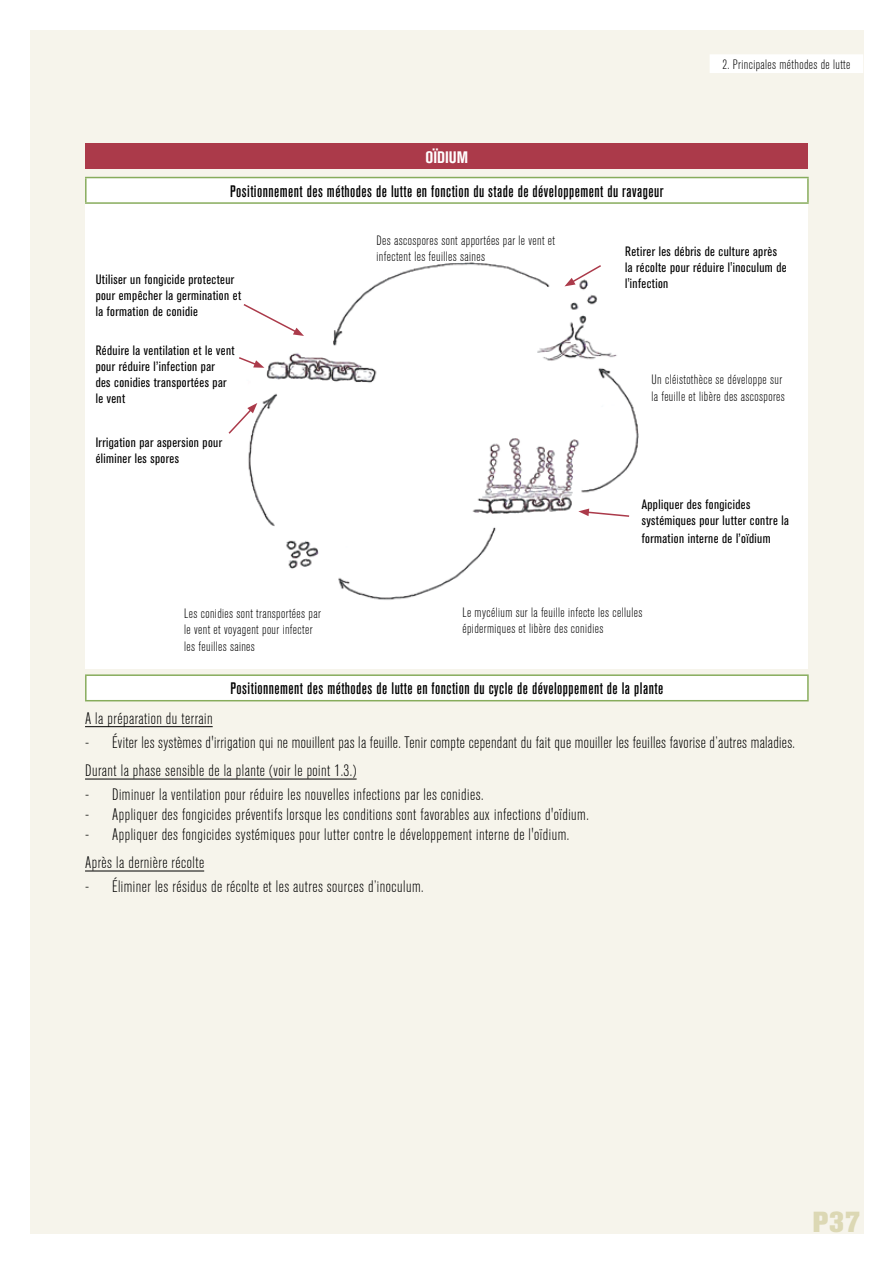
<style>
.page{position:relative;width:893px;height:1263px;background:#fff}
.page>*{position:absolute;margin:0;border:0;box-sizing:border-box;transform-origin:0 0}
.t1{font:800 28.8px "Akzidenz Grotesk BQ";color:#dcd8b4}
.t2{font:300 condensed 16.5px/28.3px "Akzidenz Grotesk BQ";letter-spacing:.03em;color:#000}
.t3{font:500 condensed 16.5px "Akzidenz Grotesk BQ";letter-spacing:.03em;color:#000}
.t4{font:16.5px "Akzidenz Grotesk BQ Bd Cnd Alt";color:#fff}
.t5{font:condensed 13.5px/16.2px "Akzidenz Grotesk BQ";letter-spacing:.03em;color:#000}
.t6{font:300 condensed 13.5px/16.2px "Akzidenz Grotesk BQ";letter-spacing:.03em;color:#000}
</style>
<div class="page">
<div style="left:30px;top:30px;width:833px;height:1203px;background:#f6f4eb"></div>
<div style="left:710px;top:54px;width:153px;height:19px;background:#fff"></div>
<div style="left:85px;top:193px;width:723px;height:476px;background:#fff"></div>
<hr style="left:85px;top:726px;width:128px;height:1px;background:#000">
<hr style="left:85px;top:779px;width:272px;height:1px;background:#000">
<hr style="left:85px;top:871px;width:119px;height:1px;background:#000">
<div style="left:86px;top:144px;width:722px;height:25px;background:#ab3a4a"></div>
<div style="left:86px;top:178px;width:722px;height:25px;background:#fff"></div>
<hr style="left:85px;top:178px;width:2px;height:24px;background:#87ac5c">
<hr style="left:85px;top:177px;width:724px;height:1px;background:#87ac5c">
<hr style="left:807px;top:178px;width:2px;height:24px;background:#87ac5c">
<hr style="left:85px;top:202px;width:724px;height:2px;background:#87ac5c">
<img style="left:200px;top:262px;width:439px;height:356px">
<div style="left:86px;top:675px;width:722px;height:26px;background:#fff"></div>
<hr style="left:85px;top:676px;width:2px;height:24px;background:#87ac5c">
<hr style="left:85px;top:674px;width:724px;height:2px;background:#87ac5c">
<hr style="left:807px;top:676px;width:2px;height:24px;background:#87ac5c">
<hr style="left:85px;top:700px;width:724px;height:1px;background:#87ac5c">
<svg style="left:227px;top:403px;width:30px;height:32px"></svg>
<svg style="left:242px;top:303px;width:62px;height:33px"></svg>
<svg style="left:564px;top:264px;width:39px;height:22px"></svg>
<svg style="left:578px;top:508px;width:53px;height:10px"></svg>
<svg style="left:237px;top:356px;width:27px;height:12px"></svg>
<p class="t4" style="left:426px;top:148px;width:28px">Oïdium</p>
<p class="t3" style="left:230px;top:182px;width:435px">Positionnement des méthodes de lutte en fonction du stade de développement du ravageur</p>
<p class="t6" style="left:722px;top:56px;width:130px">2. Principales méthodes de lutte</p>
<p class="t5" style="left:96px;top:271px;width:147px">Utiliser un fongicide protecteur pour empêcher la germination et la formation de conidie</p>
<p class="t5" style="left:96px;top:342px;width:140px">Réduire la ventilation et le vent pour réduire l’infection par<br>des conidies transportées par le vent</p>
<p class="t5" style="left:96px;top:434px;width:128px">Irrigation par aspersion pour éliminer les spores</p>
<p class="t6" style="left:184px;top:606px;width:138px">Les conidies sont transportées par le vent et voyagent pour infecter les feuilles saines</p>
<p class="t6" style="left:377px;top:233px;width:180px">Des ascospores sont apportées par le vent et infectent les feuilles saines</p>
<p class="t5" style="left:625px;top:243px;width:163px">Retirer les débris de culture après la récolte pour réduire l'inoculum de l'infection</p>
<p class="t6" style="left:651px;top:372px;width:135px">Un cléistothèce se développe sur la feuille et libère des ascospores</p>
<p class="t5" style="left:642px;top:496px;width:149px">Appliquer des fongicides systémiques pour lutter contre la</p>
<p class="t5" style="left:642px;top:531px;width:130px">formation interne de l’oïdium</p>
<p class="t6" style="left:462px;top:605px;width:181px">Le mycélium sur la feuille infecte les cellules épidermiques et libère des conidies</p>
<p class="t3" style="left:231px;top:679px;width:434px">Positionnement des méthodes de lutte en fonction du cycle de développement de la plante</p>
<p class="t2" style="left:85px;top:704px;width:129px">A la préparation du terrain</p>
<p class="t2" style="left:85px;top:728px;width:711px">- Éviter les systèmes d'irrigation qui ne mouillent pas la feuille. Tenir compte cependant du fait que mouiller les feuilles favorise d’autres maladies.<br>Durant la phase sensible de la plante (voir le point 1.3.)</p>
<p class="t2" style="left:85px;top:781px;width:400px">- Diminuer la ventilation pour réduire les nouvelles infections par les conidies.</p>
<p class="t2" style="left:85px;top:801px;width:505px">- Appliquer des fongicides préventifs lorsque les conditions sont favorables aux infections d'oïdium.</p>
<p class="t2" style="left:85px;top:820px;width:486px">- Appliquer des fongicides systémiques pour lutter contre le développement interne de l'oïdium.<br>Après la dernière récolte</p>
<p class="t2" style="left:85px;top:873px;width:340px">- Éliminer les résidus de récolte et les autres sources d’inoculum.</p>
<h1 class="t1" style="left:813px;top:1205px;width:49px">P37</h1>
</div>
